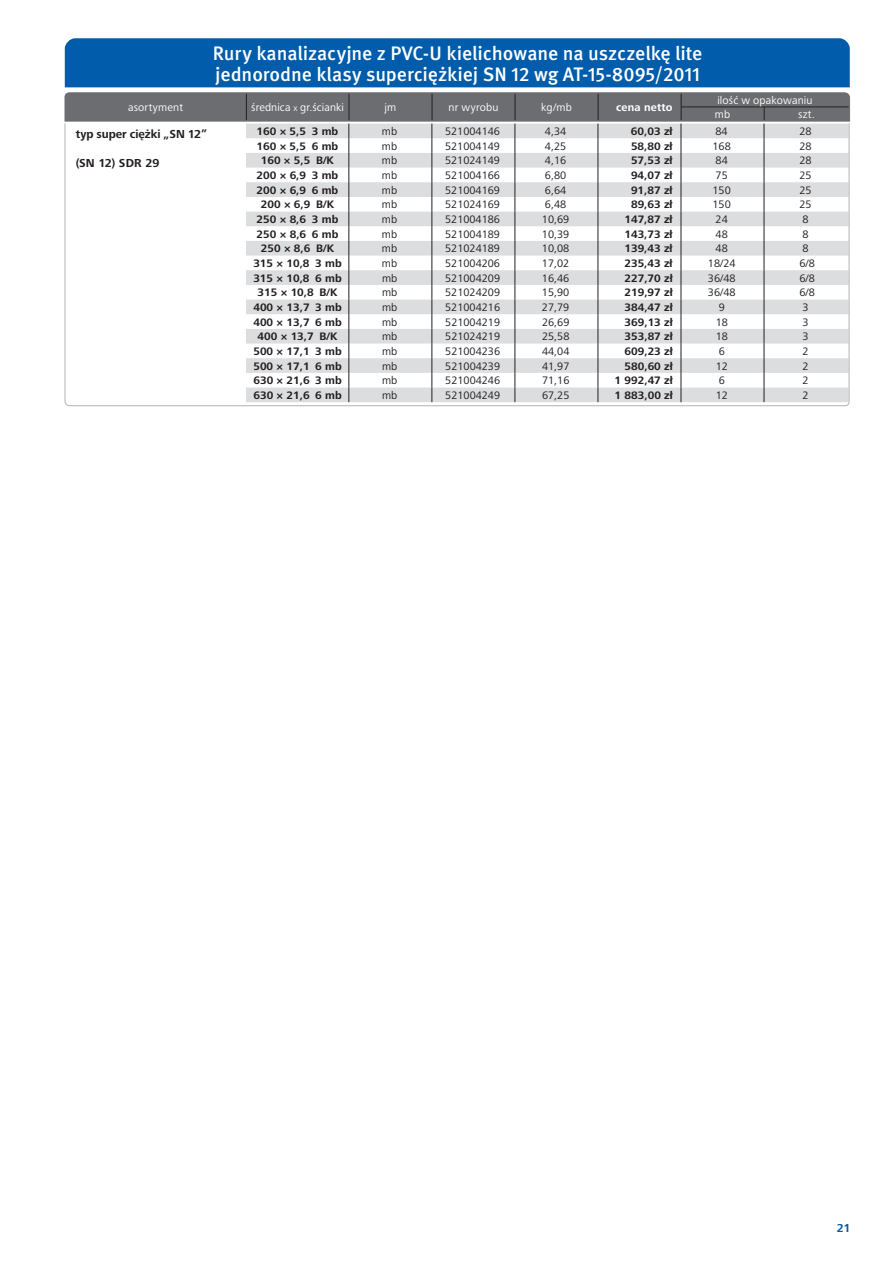
<style>
.page{position:relative;width:893px;height:1263px;background:#fff}
.page>*{position:absolute;margin:0;border:0;box-sizing:border-box;transform-origin:0 0}
.t1{font:500 19.5px/21px "Meta Pro";letter-spacing:-.005em;color:#fff}
.t2{font:700 12px "Frutiger Next LTW1 G";letter-spacing:-.005em;color:#231f20}
.t3{font:700 12px "Frutiger Next LTW1 G";color:#015dab}
.t4{font:11.25px "Frutiger Next LTW1 G";color:#231f20}
.t5{font:700 11.25px "Frutiger Next LTW1 G";color:#231f20}
.t6{font:11.25px/13.4px "Frutiger Next LTW1 G";letter-spacing:.015em;color:#fff}
.t7{font:700 11.25px "Frutiger Next LTW1 G";letter-spacing:.015em;color:#fff}
.s1{font-size:9px}
</style>
<div class="page">
<svg style="left:65px;top:38px;width:785px;height:84px;background:#366c9b"></svg>
<svg style="left:64px;top:123px;width:786px;height:283px"></svg>
<h1 class="t1" style="left:213px;top:43px;width:491px">Rury kanalizacyjne z PVC-U kielichowane na uszczelkę lite jednorodne klasy superciężkiej SN 12 wg AT-15-8095/2011</h1>
<p class="t6" style="left:128px;top:101px;width:56px">asortyment</p>
<p class="t6" style="left:251px;top:101px;width:94px">średnica <span class="s1">x</span> gr.ścianki</p>
<p class="t6" style="left:385px;top:101px;width:13px">jm</p>
<p class="t6" style="left:449px;top:101px;width:51px">nr wyrobu</p>
<p class="t6" style="left:541px;top:101px;width:32px">kg/mb</p>
<p class="t7" style="left:616px;top:101px;width:58px">cena netto</p>
<p class="t6" style="left:715px;top:94px;width:99px">ilość w opakowaniu mb</p>
<p class="t6" style="left:798px;top:108px;width:18px">szt.</p>
<p class="t2" style="left:76px;top:127px;width:133px">typ super ciężki „SN 12”</p>
<p class="t2" style="left:76px;top:156px;width:85px">(SN 12) SDR 29</p>
<p class="t5" style="left:257px;top:125px;width:83px">160 × 5,5 3 mb</p>
<p class="t4" style="left:382px;top:125px;width:17px">mb</p>
<p class="t4" style="left:445px;top:125px;width:56px">521004146</p>
<p class="t4" style="left:545px;top:125px;width:23px">4,34</p>
<p class="t5" style="left:631px;top:125px;width:43px">60,03 zł</p>
<p class="t4" style="left:715px;top:125px;width:14px">84</p>
<p class="t4" style="left:799px;top:125px;width:14px">28</p>
<p class="t5" style="left:257px;top:139px;width:83px">160 × 5,5 6 mb</p>
<p class="t4" style="left:382px;top:139px;width:17px">mb</p>
<p class="t4" style="left:445px;top:139px;width:56px">521004149</p>
<p class="t4" style="left:545px;top:139px;width:23px">4,25</p>
<p class="t5" style="left:631px;top:139px;width:43px">58,80 zł</p>
<p class="t4" style="left:712px;top:139px;width:20px">168</p>
<p class="t4" style="left:799px;top:139px;width:14px">28</p>
<p class="t5" style="left:261px;top:154px;width:75px">160 × 5,5 B/K</p>
<p class="t4" style="left:382px;top:154px;width:17px">mb</p>
<p class="t4" style="left:445px;top:154px;width:56px">521024149</p>
<p class="t4" style="left:545px;top:154px;width:23px">4,16</p>
<p class="t5" style="left:631px;top:154px;width:43px">57,53 zł</p>
<p class="t4" style="left:716px;top:154px;width:14px">84</p>
<p class="t4" style="left:799px;top:154px;width:14px">28</p>
<p class="t5" style="left:257px;top:169px;width:83px">200 × 6,9 3 mb</p>
<p class="t4" style="left:382px;top:169px;width:17px">mb</p>
<p class="t4" style="left:445px;top:169px;width:56px">521004166</p>
<p class="t4" style="left:545px;top:169px;width:23px">6,80</p>
<p class="t5" style="left:631px;top:169px;width:43px">94,07 zł</p>
<p class="t4" style="left:716px;top:169px;width:14px">75</p>
<p class="t4" style="left:799px;top:169px;width:14px">25</p>
<p class="t5" style="left:257px;top:183px;width:83px">200 × 6,9 6 mb</p>
<p class="t4" style="left:382px;top:183px;width:17px">mb</p>
<p class="t4" style="left:445px;top:183px;width:56px">521004169</p>
<p class="t4" style="left:545px;top:183px;width:23px">6,64</p>
<p class="t5" style="left:631px;top:183px;width:43px">91,87 zł</p>
<p class="t4" style="left:712px;top:183px;width:20px">150</p>
<p class="t4" style="left:799px;top:183px;width:14px">25</p>
<p class="t5" style="left:261px;top:198px;width:75px">200 × 6,9 B/K</p>
<p class="t4" style="left:382px;top:198px;width:17px">mb</p>
<p class="t4" style="left:445px;top:198px;width:56px">521024169</p>
<p class="t4" style="left:545px;top:198px;width:23px">6,48</p>
<p class="t5" style="left:631px;top:198px;width:43px">89,63 zł</p>
<p class="t4" style="left:712px;top:198px;width:20px">150</p>
<p class="t4" style="left:799px;top:198px;width:14px">25</p>
<p class="t5" style="left:257px;top:213px;width:83px">250 × 8,6 3 mb</p>
<p class="t4" style="left:382px;top:213px;width:17px">mb</p>
<p class="t4" style="left:445px;top:213px;width:56px">521004186</p>
<p class="t4" style="left:542px;top:213px;width:29px">10,69</p>
<p class="t5" style="left:624px;top:213px;width:50px">147,87 zł</p>
<p class="t4" style="left:716px;top:213px;width:14px">24</p>
<p class="t4" style="left:802px;top:213px;width:8px">8</p>
<p class="t5" style="left:257px;top:227px;width:83px">250 × 8,6 6 mb</p>
<p class="t4" style="left:382px;top:227px;width:17px">mb</p>
<p class="t4" style="left:445px;top:227px;width:56px">521004189</p>
<p class="t4" style="left:542px;top:227px;width:29px">10,39</p>
<p class="t5" style="left:624px;top:227px;width:50px">143,73 zł</p>
<p class="t4" style="left:716px;top:227px;width:14px">48</p>
<p class="t4" style="left:802px;top:227px;width:8px">8</p>
<p class="t5" style="left:261px;top:242px;width:75px">250 × 8,6 B/K</p>
<p class="t4" style="left:382px;top:242px;width:17px">mb</p>
<p class="t4" style="left:445px;top:242px;width:56px">521024189</p>
<p class="t4" style="left:542px;top:242px;width:29px">10,08</p>
<p class="t5" style="left:624px;top:242px;width:50px">139,43 zł</p>
<p class="t4" style="left:716px;top:242px;width:14px">48</p>
<p class="t4" style="left:802px;top:242px;width:8px">8</p>
<p class="t5" style="left:253px;top:257px;width:90px">315 × 10,8 3 mb</p>
<p class="t4" style="left:382px;top:257px;width:17px">mb</p>
<p class="t4" style="left:445px;top:257px;width:56px">521004206</p>
<p class="t4" style="left:542px;top:257px;width:29px">17,02</p>
<p class="t5" style="left:624px;top:257px;width:50px">235,43 zł</p>
<p class="t4" style="left:708px;top:257px;width:29px">18/24</p>
<p class="t4" style="left:799px;top:257px;width:17px">6/8</p>
<p class="t5" style="left:253px;top:271px;width:90px">315 × 10,8 6 mb</p>
<p class="t4" style="left:382px;top:271px;width:17px">mb</p>
<p class="t4" style="left:445px;top:271px;width:56px">521004209</p>
<p class="t4" style="left:542px;top:271px;width:29px">16,46</p>
<p class="t5" style="left:624px;top:271px;width:50px">227,70 zł</p>
<p class="t4" style="left:708px;top:271px;width:29px">36/48</p>
<p class="t4" style="left:799px;top:271px;width:17px">6/8</p>
<p class="t5" style="left:258px;top:286px;width:81px">315 × 10,8 B/K</p>
<p class="t4" style="left:382px;top:286px;width:17px">mb</p>
<p class="t4" style="left:445px;top:286px;width:56px">521024209</p>
<p class="t4" style="left:542px;top:286px;width:29px">15,90</p>
<p class="t5" style="left:624px;top:286px;width:50px">219,97 zł</p>
<p class="t4" style="left:708px;top:286px;width:29px">36/48</p>
<p class="t4" style="left:799px;top:286px;width:17px">6/8</p>
<p class="t5" style="left:253px;top:301px;width:90px">400 × 13,7 3 mb</p>
<p class="t4" style="left:382px;top:301px;width:17px">mb</p>
<p class="t4" style="left:445px;top:301px;width:56px">521004216</p>
<p class="t4" style="left:542px;top:301px;width:29px">27,79</p>
<p class="t5" style="left:624px;top:301px;width:50px">384,47 zł</p>
<p class="t4" style="left:719px;top:301px;width:8px">9</p>
<p class="t4" style="left:802px;top:301px;width:8px">3</p>
<p class="t5" style="left:253px;top:315px;width:90px">400 × 13,7 6 mb</p>
<p class="t4" style="left:382px;top:315px;width:17px">mb</p>
<p class="t4" style="left:445px;top:315px;width:56px">521004219</p>
<p class="t4" style="left:542px;top:315px;width:29px">26,69</p>
<p class="t5" style="left:624px;top:315px;width:50px">369,13 zł</p>
<p class="t4" style="left:716px;top:315px;width:14px">18</p>
<p class="t4" style="left:802px;top:315px;width:8px">3</p>
<p class="t5" style="left:258px;top:330px;width:81px">400 × 13,7 B/K</p>
<p class="t4" style="left:382px;top:330px;width:17px">mb</p>
<p class="t4" style="left:445px;top:330px;width:56px">521024219</p>
<p class="t4" style="left:542px;top:330px;width:29px">25,58</p>
<p class="t5" style="left:624px;top:330px;width:50px">353,87 zł</p>
<p class="t4" style="left:716px;top:330px;width:14px">18</p>
<p class="t4" style="left:802px;top:330px;width:8px">3</p>
<p class="t5" style="left:253px;top:345px;width:90px">500 × 17,1 3 mb</p>
<p class="t4" style="left:382px;top:345px;width:17px">mb</p>
<p class="t4" style="left:445px;top:345px;width:56px">521004236</p>
<p class="t4" style="left:542px;top:345px;width:29px">44,04</p>
<p class="t5" style="left:624px;top:345px;width:50px">609,23 zł</p>
<p class="t4" style="left:719px;top:345px;width:8px">6</p>
<p class="t4" style="left:802px;top:345px;width:8px">2</p>
<p class="t5" style="left:253px;top:359px;width:90px">500 × 17,1 6 mb</p>
<p class="t4" style="left:382px;top:359px;width:17px">mb</p>
<p class="t4" style="left:445px;top:359px;width:56px">521004239</p>
<p class="t4" style="left:542px;top:359px;width:29px">41,97</p>
<p class="t5" style="left:624px;top:359px;width:50px">580,60 zł</p>
<p class="t4" style="left:716px;top:359px;width:14px">12</p>
<p class="t4" style="left:802px;top:359px;width:8px">2</p>
<p class="t5" style="left:253px;top:374px;width:90px">630 × 21,6 3 mb</p>
<p class="t4" style="left:382px;top:374px;width:17px">mb</p>
<p class="t4" style="left:445px;top:374px;width:56px">521004246</p>
<p class="t4" style="left:542px;top:374px;width:29px">71,16</p>
<p class="t5" style="left:615px;top:374px;width:60px">1 992,47 zł</p>
<p class="t4" style="left:719px;top:374px;width:8px">6</p>
<p class="t4" style="left:802px;top:374px;width:8px">2</p>
<p class="t5" style="left:253px;top:389px;width:90px">630 × 21,6 6 mb</p>
<p class="t4" style="left:382px;top:389px;width:17px">mb</p>
<p class="t4" style="left:445px;top:389px;width:56px">521004249</p>
<p class="t4" style="left:542px;top:389px;width:29px">67,25</p>
<p class="t5" style="left:615px;top:389px;width:60px">1 883,00 zł</p>
<p class="t4" style="left:716px;top:389px;width:14px">12</p>
<p class="t4" style="left:803px;top:389px;width:8px">2</p>
<p class="t3" style="left:837px;top:1221px;width:15px">21</p>
</div>
